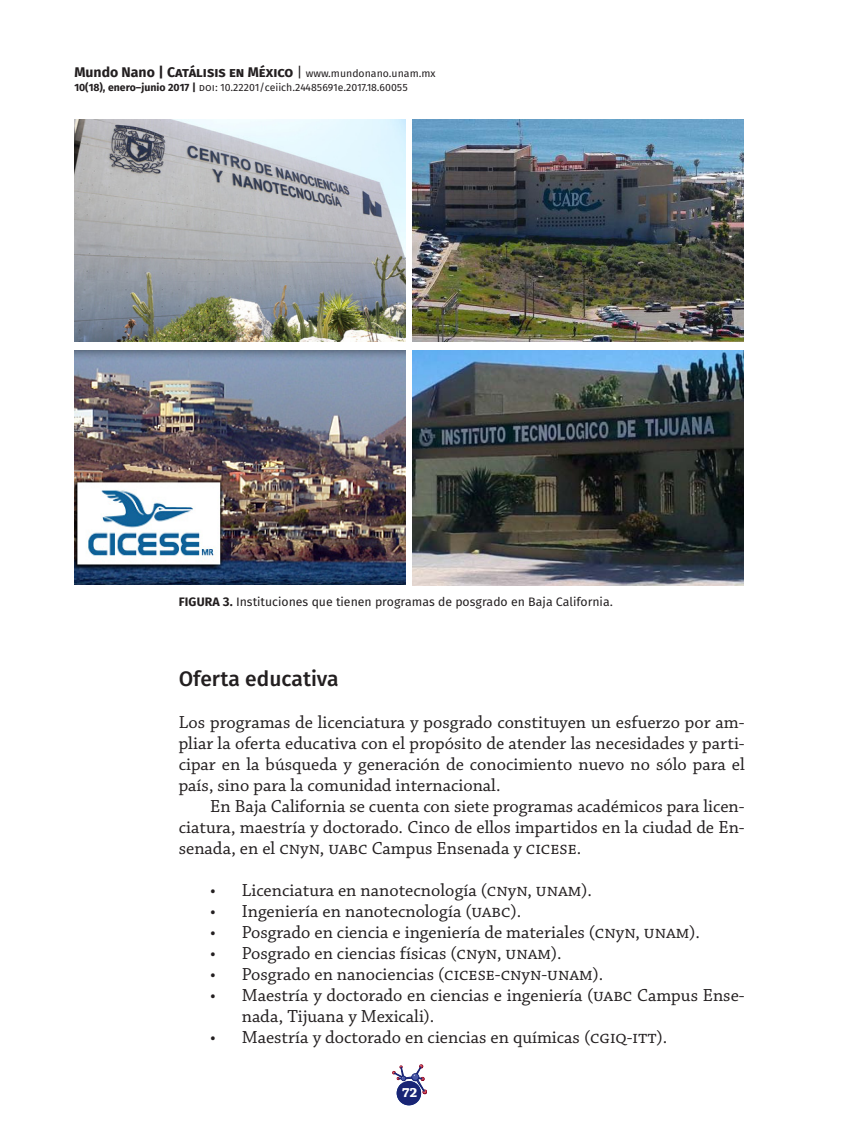
<style>
.page{position:relative;width:844px;height:1141px;background:#fff}
.page>*{position:absolute;margin:0;border:0;box-sizing:border-box;transform-origin:0 0}
.T-2{font:21px "Fira Sans OT Medium";color:#231f20}
.BT_bala{font:18.38px/21px "Chaparral Pro";color:#231f20}
.BT_ss{font:18.38px/21px "Chaparral Pro";color:#231f20;text-align:justify}
.Body_Text{font:18.38px/21px "Chaparral Pro";letter-spacing:.005em;color:#231f20;text-align:justify}
.t1{font:700 14px "Fira Sans OT";color:#231f20}
.t2{font:700 14px "Chaparral Pro";color:#fff}
.Pie_Figura{font:12.25px "Fira Sans OT";color:#231f20}
.t3{font:10.5px "Fira Sans OT";color:#231f20}
.s1{font-weight:400}
.s2{font-weight:400;font-size:10.5px}
.s3{font-weight:700}
</style>
<div class="page">
<svg style="left:392px;top:1065px;width:34px;height:40px"></svg>
<div style="left:396px;top:1081px;width:25px;height:24px;background:#192575;border-radius:50%"></div>
<img style="left:75px;top:119px;width:330px;height:223px">
<img style="left:412px;top:119px;width:331px;height:223px">
<img style="left:74px;top:351px;width:331px;height:234px">
<img style="left:412px;top:351px;width:331px;height:234px">
<p class="t1" style="left:74px;top:62px;width:362px">Mundo Nano | Catálisis en México <span class="s1">|</span> <span class="s2">www.mundonano.unam.mx</span></p>
<p class="t3" style="left:74px;top:80px;width:335px"><span class="s3">10(18), enero–junio 2017 |</span> doi: 10.22201/ceiich.24485691e.2017.18.60055</p>
<p class="Pie_Figura" style="left:179px;top:593px;width:435px"><span class="s3">FIGURA 3.</span> Instituciones que tienen programas de posgrado en Baja California.</p>
<p class="T-2" style="left:179px;top:664px;width:161px">Oferta educativa</p>
<p class="BT_ss" style="left:179px;top:712px;width:567px">Los programas de licenciatura y posgrado constituyen un esfuerzo por am&shy;pliar la oferta educativa con el propósito de atender las necesidades y parti&shy;cipar en la búsqueda y generación de conocimiento nuevo no sólo para el país, sino para la comunidad internacional.</p>
<p class="Body_Text" style="left:179px;top:796px;width:567px;text-indent:31px">En Baja California se cuenta con siete programas académicos para licen&shy;ciatura, maestría y doctorado. Cinco de ellos impartidos en la ciudad de En&shy;senada, en el cnyn, uabc Campus Ensenada y cicese.</p>
<p class="BT_bala" style="left:210px;top:880px;width:383px">• Licenciatura en nanotecnología (cnyn, unam).</p>
<p class="BT_bala" style="left:210px;top:901px;width:312px">• Ingeniería en nanotecnología (uabc).</p>
<p class="BT_bala" style="left:210px;top:922px;width:491px">• Posgrado en ciencia e ingeniería de materiales (cnyn, unam).</p>
<p class="BT_bala" style="left:210px;top:943px;width:353px">• Posgrado en ciencias físicas (cnyn, unam).</p>
<p class="BT_bala" style="left:210px;top:964px;width:394px">• Posgrado en nanociencias (cicese-cnyn-unam).</p>
<p class="BT_bala" style="left:242px;top:985px;width:504px;text-indent:-31px">• Maestría y doctorado en ciencias e ingeniería (uabc Campus Ense&shy;nada, Tijuana y Mexicali).</p>
<p class="BT_bala" style="left:210px;top:1027px;width:458px">• Maestría y doctorado en ciencias en químicas (cgiq-itt).</p>
<p class="t2" style="left:401px;top:1085px;width:17px">72</p>
</div>
